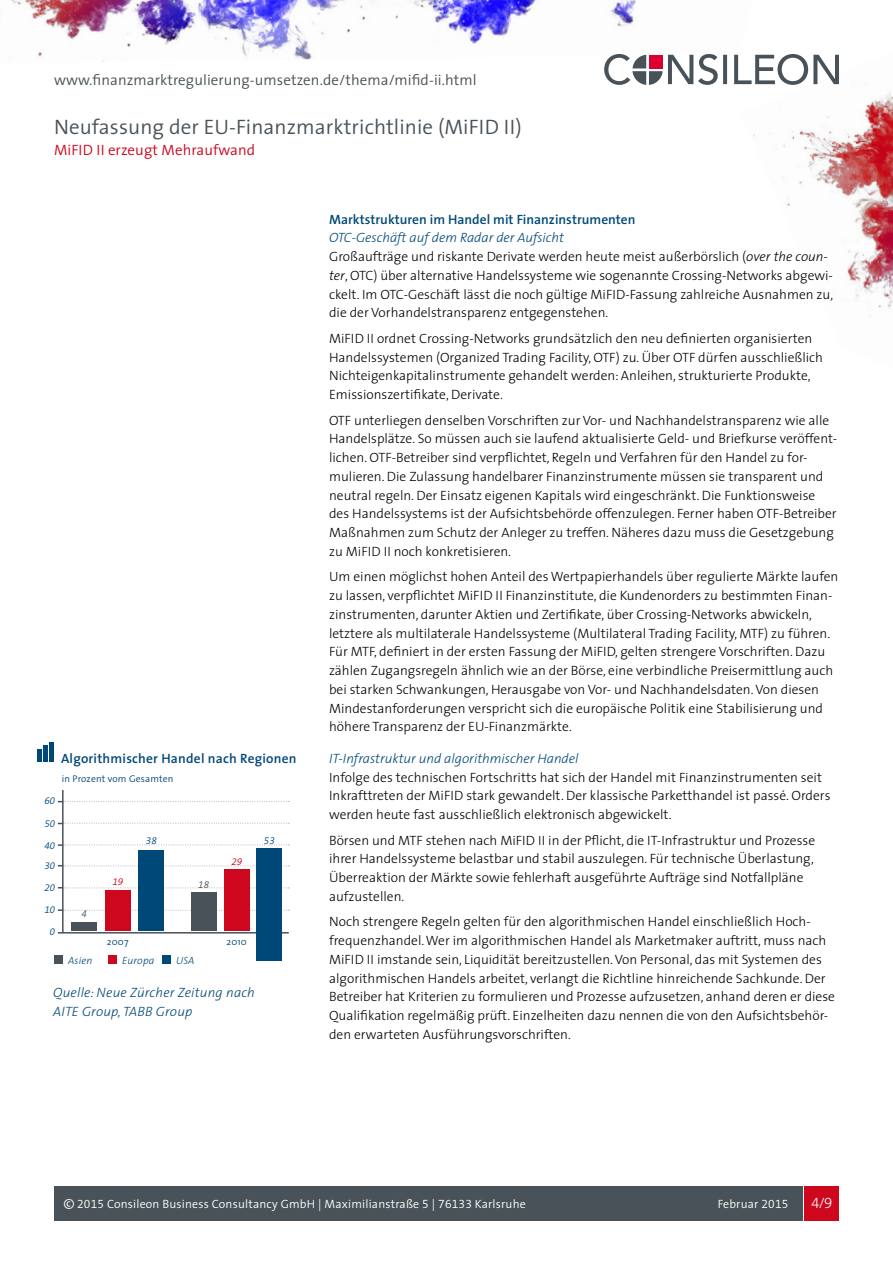
<style>
.page{position:relative;width:893px;height:1263px;background:#fff}
.page>*{position:absolute;margin:0;border:0;box-sizing:border-box;transform-origin:0 0}
.t1{font:300 21px "The Sans";letter-spacing:.005em;color:#485258}
.t2{font:300 15px "The Sans";letter-spacing:.005em;color:#485258}
.t3{font:300 15px "The Sans";letter-spacing:.005em;color:#cd071e}
.t4{font:15px "The Sans Light Expert";color:#fff}
.t5{font:300 13.5px/18.8px "The Sans";color:#000}
.t6{font:italic 300 13.5px/18.8px "The Sans";color:#004877}
.t7{font:600 13.5px "The Sans";color:#004877}
.t8{font:300 12px "The Sans";letter-spacing:.015em;color:#fff}
.t9{font:italic 300 10.5px "The Sans";letter-spacing:.015em;color:#004877}
.t10{font:300 9.75px "The Sans";letter-spacing:.015em;color:#004877}
.t11{font:italic 9.75px "The Sans Semi Light Expert";letter-spacing:.015em;color:#004877}
.t12{font:italic 9.75px "The Sans Semi Light Expert";color:#cd071e}
.t13{font:italic 9.75px "The Sans Semi Light Expert";color:#485258}
.s1{font-style:italic;color:#004877}
.s2{font-style:italic}
.s3{font-size:15px}
.s4{font-family:"The Sans Semi Light Expert";font-weight:400}
.s5{font-family:"The Sans Light Caps"}
</style>
<div class="page">
<img style="left:753px;top:84px;width:140px;height:234px">
<img style="left:10px;top:0;width:626px;height:62px">
<svg style="left:604px;top:54px;width:235px;height:31px"></svg>
<div style="left:649px;top:55px;width:14px;height:13px;background:#db0031"></div>
<div style="left:54px;top:1186px;width:748px;height:34px;background:#485258"></div>
<div style="left:805px;top:1186px;width:34px;height:34px;background:#cd071e"></div>
<hr style="left:37px;top:749px;width:4px;height:13px;background:#004877">
<div style="left:43px;top:746px;width:5px;height:16px;background:#004877"></div>
<hr style="left:50px;top:742px;width:4px;height:20px;background:#004877">
<div style="left:54px;top:955px;width:8px;height:9px;background:#485258"></div>
<div style="left:108px;top:955px;width:8px;height:9px;background:#cd071e"></div>
<div style="left:162px;top:955px;width:8px;height:9px;background:#004877"></div>
<div style="left:257px;top:848px;width:25px;height:113px;background:#004877"></div>
<svg style="left:58px;top:790px;width:232px;height:144px"></svg>
<p class="t2" style="left:54px;top:67px;width:424px">www.finanzmarktregulierung-umsetzen.de/thema/mifid-ii.html</p>
<h1 class="t1" style="left:54px;top:110px;width:469px">Neufassung der EU-Finanzmarktrichtlinie (MiFID II)</h1>
<p class="t3" style="left:54px;top:138px;width:203px">MiFID II erzeugt Mehraufwand</p>
<p class="t7" style="left:61px;top:747px;width:237px">Algorithmischer Handel nach Regionen</p>
<p class="t10" style="left:62px;top:771px;width:113px">in Prozent vom Gesamten</p>
<p class="t11" style="left:44px;top:793px;width:12px">60</p>
<p class="t11" style="left:44px;top:815px;width:12px">50</p>
<p class="t11" style="left:44px;top:837px;width:12px">40</p>
<p class="t11" style="left:44px;top:858px;width:12px">30</p>
<p class="t11" style="left:44px;top:880px;width:12px">20</p>
<p class="t11" style="left:44px;top:901px;width:12px">10</p>
<p class="t11" style="left:50px;top:924px;width:7px">0</p>
<p class="t11" style="left:146px;top:833px;width:12px">38</p>
<p class="t11" style="left:264px;top:833px;width:12px">53</p>
<p class="t13" style="left:81px;top:906px;width:7px">4</p>
<p class="t12" style="left:112px;top:874px;width:12px">19</p>
<p class="t13" style="left:198px;top:876px;width:12px">18</p>
<p class="t12" style="left:231px;top:853px;width:12px">29</p>
<p class="t10" style="left:107px;top:933px;width:23px">2007</p>
<p class="t10" style="left:227px;top:933px;width:22px">2010</p>
<p class="t9" style="left:68px;top:951px;width:26px">Asien</p>
<p class="t9" style="left:122px;top:951px;width:34px">Europa</p>
<p class="t9" style="left:176px;top:951px;width:20px">USA</p>
<p class="t6" style="left:53px;top:982px;width:203px">Quelle: Neue Zürcher Zeitung nach<br>AITE Group, TABB Group</p>
<p class="t7" style="left:329px;top:208px;width:308px">Marktstrukturen im Handel mit Finanzinstrumenten</p>
<p class="t5" style="left:329px;top:228px;width:506px"><span class="s1">OTC-Geschäft auf dem Radar der Aufsicht<br></span>Großaufträge und riskante Derivate werden heute meist außerbörslich (<span class="s2">over the coun&shy;ter</span>, OTC) über alternative Handelssysteme wie sogenannte Crossing-Networks abgewi&shy;ckelt. Im OTC-Geschäft lässt die noch gültige MiFID-Fassung zahlreiche Ausnahmen zu, die der Vorhandelstransparenz entgegenstehen.</p>
<p class="t5" style="left:329px;top:328px;width:495px">MiFID II ordnet Crossing-Networks grundsätzlich den neu definierten organisierten Handelssystemen (Organized Trading Facility, OTF) zu. Über OTF dürfen ausschließlich Nichteigenkapitalinstrumente gehandelt werden: Anleihen, strukturierte Produkte, Emissionszertifikate, Derivate.</p>
<p class="t5" style="left:329px;top:410px;width:509px">OTF unterliegen denselben Vorschriften zur Vor- und Nachhandelstransparenz wie alle Handelsplätze. So müssen auch sie laufend aktualisierte Geld- und Briefkurse veröffent&shy;lichen. OTF-Betreiber sind verpflichtet, Regeln und Verfahren für den Handel zu for&shy;mulieren. Die Zulassung handelbarer Finanzinstrumente müssen sie transparent und neutral regeln. Der Einsatz eigenen Kapitals wird eingeschränkt. Die Funktionsweise des Handelssystems ist der Aufsichtsbehörde offenzulegen. Ferner haben OTF-Betreiber Maßnahmen zum Schutz der Anleger zu treffen. Näheres dazu muss die Gesetzgebung zu MiFID II noch konkretisieren.</p>
<p class="t5" style="left:329px;top:567px;width:511px">Um einen möglichst hohen Anteil des Wertpapierhandels über regulierte Märkte laufen zu lassen, verpflichtet MiFID II Finanzinstitute, die Kundenorders zu bestimmten Finan&shy;zinstrumenten, darunter Aktien und Zertifikate, über Crossing-Networks abwickeln, letztere als multilaterale Handelssysteme (Multilateral Trading Facility, MTF) zu führen.<br>Für MTF, definiert in der ersten Fassung der MiFID, gelten strengere Vorschriften. Dazu zählen Zugangsregeln ähnlich wie an der Börse, eine verbindliche Preisermittlung auch bei starken Schwankungen, Herausgabe von Vor- und Nachhandelsdaten. Von diesen Mindestanforderungen verspricht sich die europäische Politik eine Stabilisierung und höhere Transparenz der EU-Finanzmärkte.</p>
<p class="t6" style="left:329px;top:748px;width:251px">IT-Infrastruktur und algorithmischer Handel</p>
<p class="t5" style="left:329px;top:767px;width:503px">Infolge des technischen Fortschritts hat sich der Handel mit Finanzinstrumenten seit<br>Inkrafttreten der MiFID stark gewandelt. Der klassische Parketthandel ist passé. Orders werden heute fast ausschließlich elektronisch abgewickelt.</p>
<p class="t5" style="left:329px;top:830px;width:488px">Börsen und MTF stehen nach MiFID II in der Pflicht, die IT-Infrastruktur und Prozesse ihrer Handelssysteme belastbar und stabil auszulegen. Für technische Überlastung, Überreaktion der Märkte sowie fehlerhaft ausgeführte Aufträge sind Notfallpläne aufzustellen.</p>
<p class="t5" style="left:329px;top:912px;width:507px">Noch strengere Regeln gelten für den algorithmischen Handel einschließlich Hoch&shy;frequenzhandel. Wer im algorithmischen Handel als Marketmaker auftritt, muss nach MiFID II imstande sein, Liquidität bereitzustellen. Von Personal, das mit Systemen des algorithmischen Handels arbeitet, verlangt die Richtline hinreichende Sachkunde. Der Betreiber hat Kriterien zu formulieren und Prozesse aufzusetzen, anhand deren er diese Qualifikation regelmäßig prüft. Einzelheiten dazu nennen die von den Aufsichtsbehör&shy;den erwarteten Ausführungsvorschriften.</p>
<p class="t8" style="left:64px;top:1194px;width:464px"><span class="s3">©</span> <span class="s4">2015</span> Consileon Business Consultancy GmbH | Maximilianstraße <span class="s4">5</span> | <span class="s4">76133</span> Karlsruhe</p>
<p class="t8" style="left:718px;top:1193px;width:72px">Februar <span class="s4">2015</span></p>
<p class="t4" style="left:811px;top:1191px;width:22px"><span class="s5">4</span>/9</p>
</div>
